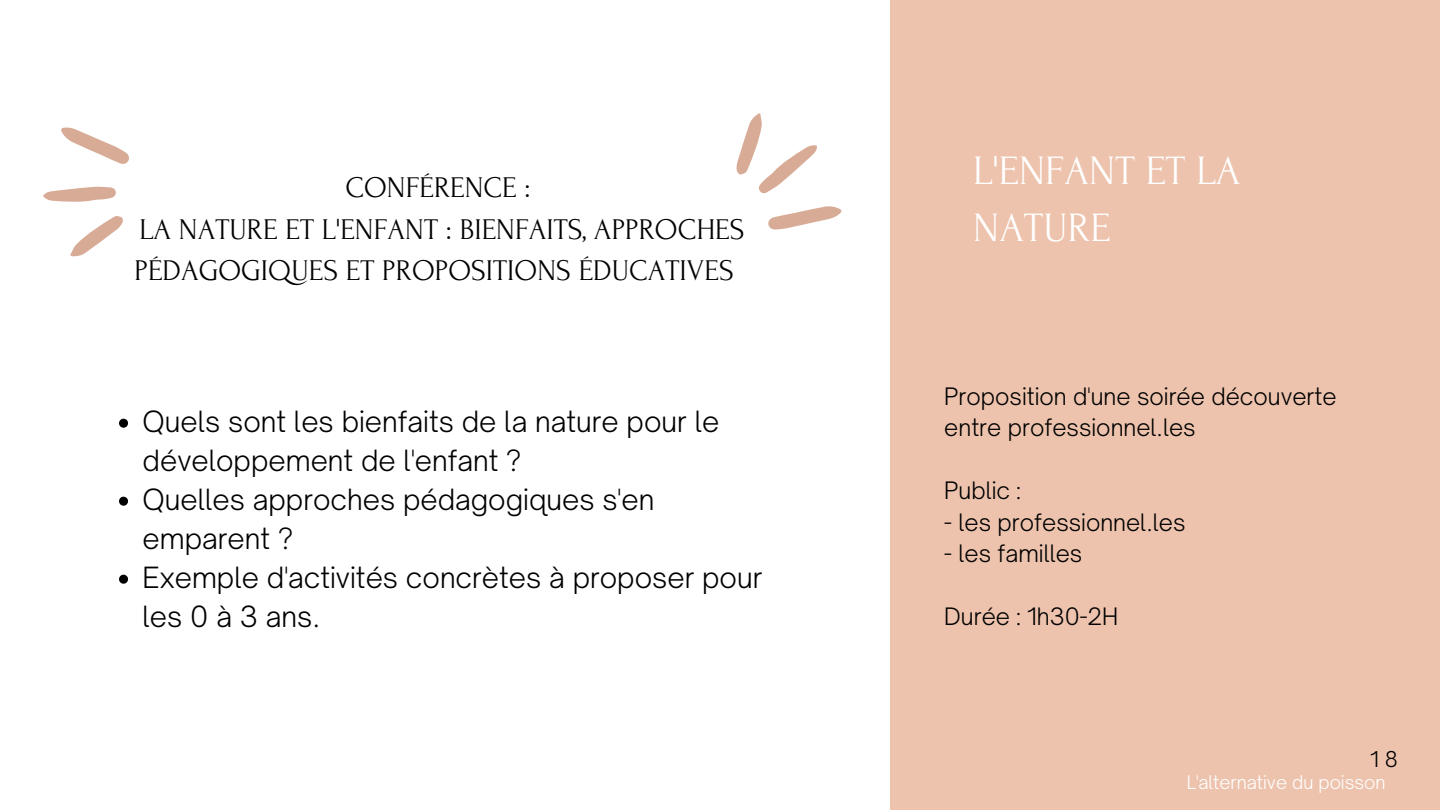
<style>
.page{position:relative;width:1440px;height:810px;background:#fff}
.page>*{position:absolute;margin:0;border:0;box-sizing:border-box;transform-origin:0 0}
.t1{font:41.7px/57.8px "Forum";color:#fff}
.t2{font:30px/41.2px "Forum";color:#000}
.t3{font:300 28px/39px "Open Sauce One";color:#000}
.t4{font:300 23px/31.5px "Open Sauce One";color:#000}
.t5{font:300 20.8px "Open Sauce One";color:#000}
.t6{font:300 18px "Open Sauce One";color:#fff}
</style>
<div class="page">
<div style="left:891px;top:0;width:549px;height:810px;background:#edc3ad"></div>
<svg style="left:119px;top:419px;width:9px;height:9px"></svg>
<svg style="left:119px;top:497px;width:9px;height:9px"></svg>
<svg style="left:119px;top:575px;width:9px;height:9px"></svg>
<svg style="left:736px;top:113px;width:105px;height:117px"></svg>
<svg style="left:43px;top:127px;width:86px;height:130px"></svg>
<p class="t2" style="left:345px;top:168px;width:187px">CONFÉRENCE :</p>
<p class="t2" style="left:134px;top:209px;width:611px">LA NATURE ET L'ENFANT : BIENFAITS, APPROCHES<br>PÉDAGOGIQUES ET PROPOSITIONS ÉDUCATIVES</p>
<p class="t3" style="left:143px;top:402px;width:578px">Quels sont les bienfaits de la nature pour le développement de l'enfant ?</p>
<p class="t3" style="left:143px;top:480px;width:513px">Quelles approches pédagogiques s'en emparent ?</p>
<p class="t3" style="left:143px;top:558px;width:621px">Exemple d'activités concrètes à proposer pour les 0 à 3 ans.</p>
<p class="t1" style="left:973px;top:142px;width:269px">L'ENFANT ET LA<br>NATURE</p>
<p class="t4" style="left:944px;top:380px;width:394px">Proposition d'une soirée découverte entre professionnel.les</p>
<p class="t4" style="left:944px;top:475px;width:78px">Public :</p>
<p class="t4" style="left:944px;top:506px;width:243px">- les professionnel.les</p>
<p class="t4" style="left:944px;top:538px;width:140px">- les familles</p>
<p class="t4" style="left:944px;top:601px;width:176px">Durée : 1h30-2H</p>
<p class="t5" style="left:1370px;top:747px;width:29px">1 8</p>
<p class="t6" style="left:1187px;top:771px;width:200px">L'alternative du poisson</p>
</div>
